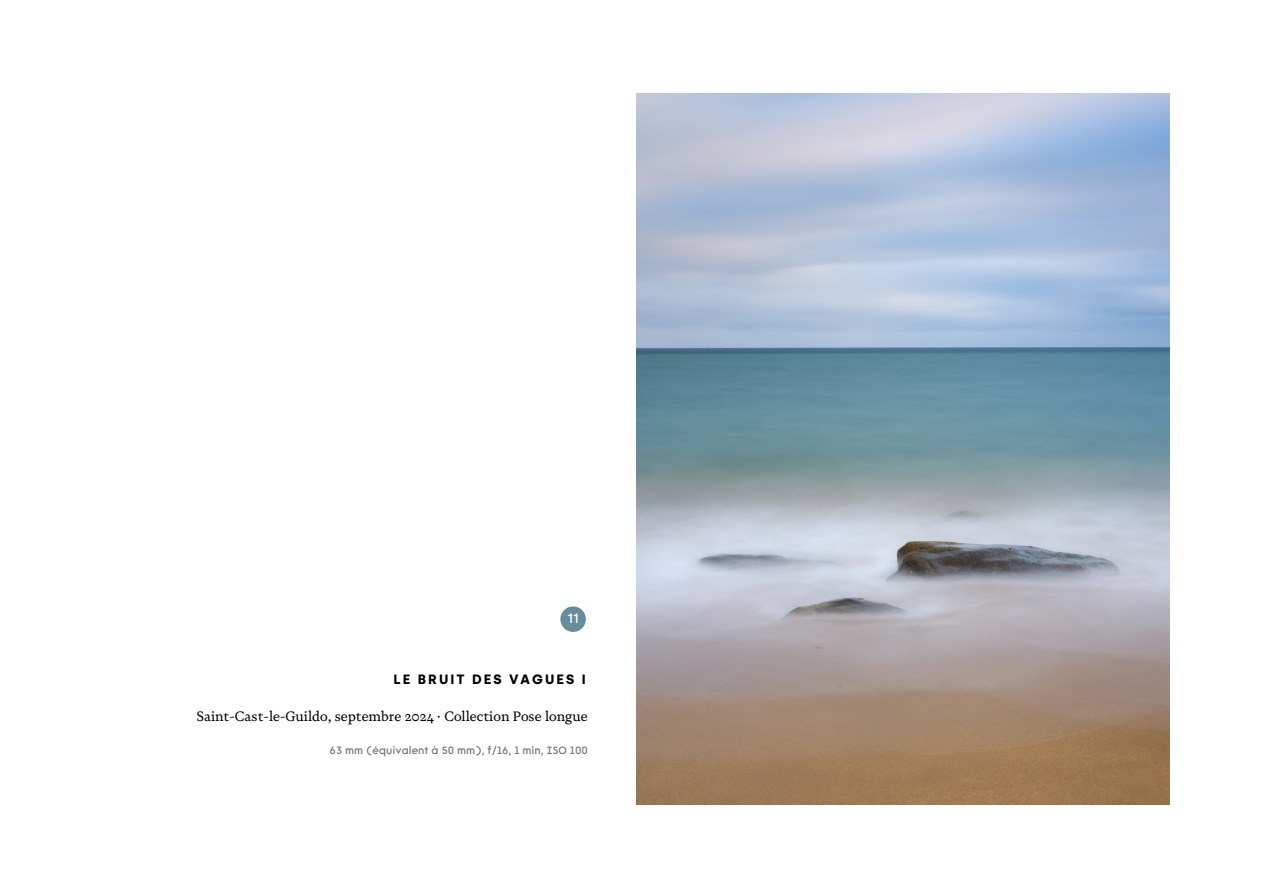
<style>
.page{position:relative;width:1263px;height:894px;background:#fff}
.page>*{position:absolute;margin:0;border:0;box-sizing:border-box;transform-origin:0 0}
.t1{font:13.5px "Novela";color:#000}
.t2{font:700 13.5px "Silka";letter-spacing:.15em;color:#000}
.t3{font:500 13.5px "Silka";color:#fff}
.t4{font:500 10.5px "Rawest";color:#737373}
</style>
<div class="page">
<div style="left:560px;top:606px;width:26px;height:25px;background:#678c9b;border-radius:50%"></div>
<img style="left:636px;top:93px;width:534px;height:711px">
<p class="t3" style="left:567px;top:610px;width:14px">11</p>
<p class="t2" style="left:394px;top:671px;width:194px">LE BRUIT DES VAGUES I</p>
<p class="t1" style="left:196px;top:708px;width:393px">Saint-Cast-le-Guildo, septembre 2024 · Collection Pose longue</p>
<p class="t4" style="left:330px;top:745px;width:260px">63 mm (équivalent à 50 mm), f/16, 1 min, ISO 100</p>
</div>
